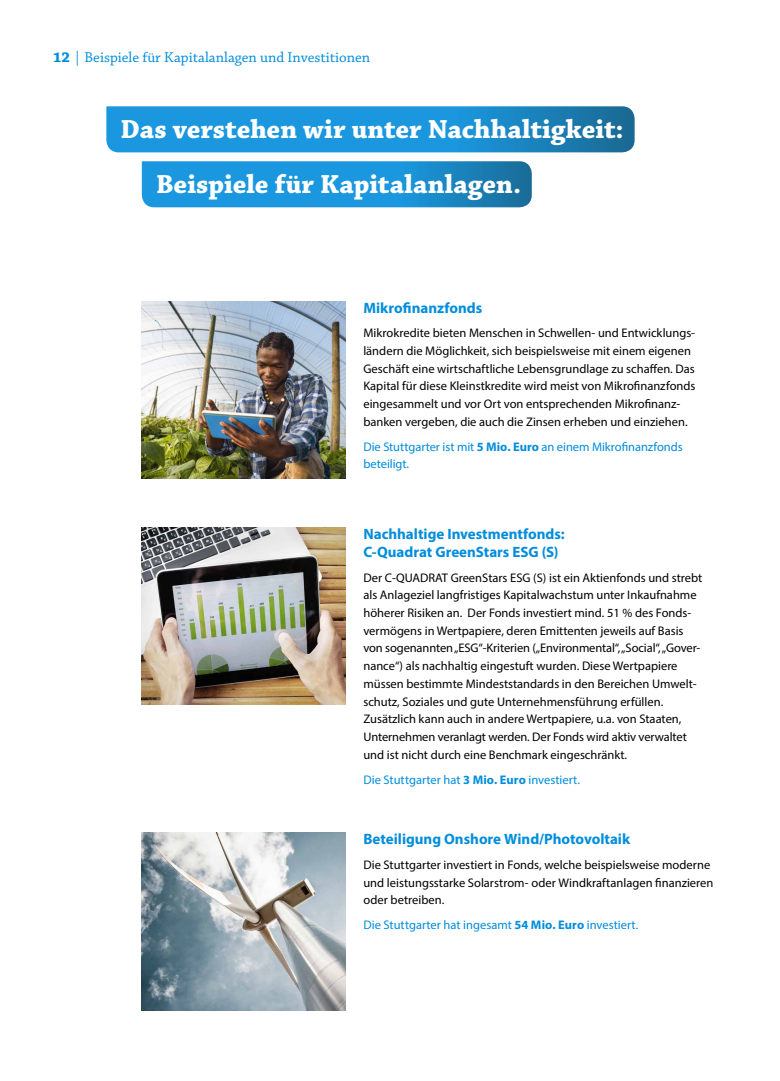
<style>
.page{position:relative;width:780px;height:1081px;background:#fff}
.page>*{position:absolute;margin:0;border:0;box-sizing:border-box;transform-origin:0 0}
.t1{font:700 27.5px/54.9px "Chaparral Pro";color:#fff}
.t2{font:700 15px/17.8px "Myriad Pro";color:#008ddc}
.t3{font:15px "Chaparral Pro";color:#008ddc}
.t4{font:12.5px/17.8px "Myriad Pro";color:#000}
.t5{font:12.5px/17.8px "Myriad Pro";letter-spacing:-.005em;color:#008ddc}
.s1{font-weight:700}
</style>
<div class="page">
<svg style="left:106px;top:106px;width:528px;height:46px;background:#1d90d2"></svg>
<svg style="left:142px;top:161px;width:389px;height:46px;background:#1c90d3"></svg>
<img style="left:142px;top:301px;width:203px;height:177px">
<img style="left:142px;top:528px;width:203px;height:177px">
<img style="left:142px;top:833px;width:203px;height:177px">
<p class="t3" style="left:53px;top:49px;width:318px"><span class="s1">12</span> | Beispiele für Kapitalanlagen und Investitionen</p>
<h1 class="t1" style="left:156px;top:103px;width:469px;text-indent:-35px">Das verstehen wir unter Nachhaltigkeit:<br>Beispiele für Kapitalanlagen.</h1>
<p class="t2" style="left:363px;top:298px;width:120px">Mikrofinanzfonds</p>
<p class="t4" style="left:363px;top:324px;width:333px">Mikrokredite bieten Menschen in Schwellen- und Entwicklungs&shy;ländern die Möglichkeit, sich beispielsweise mit einem eigenen Geschäft eine wirtschaftliche Lebensgrundlage zu schaffen. Das Kapital für diese Kleinstkredite wird meist von Mikrofinanzfonds eingesammelt und vor Ort von entsprechenden Mikrofinanz&shy;banken vergeben, die auch die Zinsen erheben und einziehen.</p>
<p class="t5" style="left:363px;top:437px;width:321px">Die Stuttgarter ist mit <span class="s1">5 Mio. Euro</span> an einem Mikrofinanzfonds beteiligt.</p>
<p class="t2" style="left:363px;top:524px;width:203px">Nachhaltige Investmentfonds:<br>C-Quadrat GreenStars ESG (S)</p>
<p class="t4" style="left:363px;top:568px;width:340px">Der C-QUADRAT GreenStars ESG (S) ist ein Aktienfonds und strebt als Anlageziel langfristiges Kapitalwachstum unter Inkaufnahme höherer Risiken an. Der Fonds investiert mind. 51 % des Fonds&shy;vermögens in Wertpapiere, deren Emittenten jeweils auf Basis von sogenannten „ESG“-Kriterien („Environmental“, „Social“, „Gover&shy;nance“) als nachhaltig eingestuft wurden. Diese Wertpapiere müssen bestimmte Mindeststandards in den Bereichen Umwelt&shy;schutz, Soziales und gute Unternehmensführung erfüllen.<br>Zusätzlich kann auch in andere Wertpapiere, u.a. von Staaten, Unternehmen veranlagt werden. Der Fonds wird aktiv verwaltet und ist nicht durch eine Benchmark eingeschränkt.</p>
<p class="t5" style="left:363px;top:770px;width:218px">Die Stuttgarter hat <span class="s1">3 Mio. Euro</span> investiert.</p>
<p class="t2" style="left:363px;top:830px;width:268px">Beteiligung Onshore Wind/Photovoltaik</p>
<p class="t4" style="left:363px;top:855px;width:351px">Die Stuttgarter investiert in Fonds, welche beispielsweise moderne und leistungsstarke Solarstrom- oder Windkraftanlagen finanzieren oder betreiben.</p>
<p class="t5" style="left:363px;top:916px;width:276px">Die Stuttgarter hat ingesamt <span class="s1">54 Mio. Euro</span> investiert.</p>
</div>
